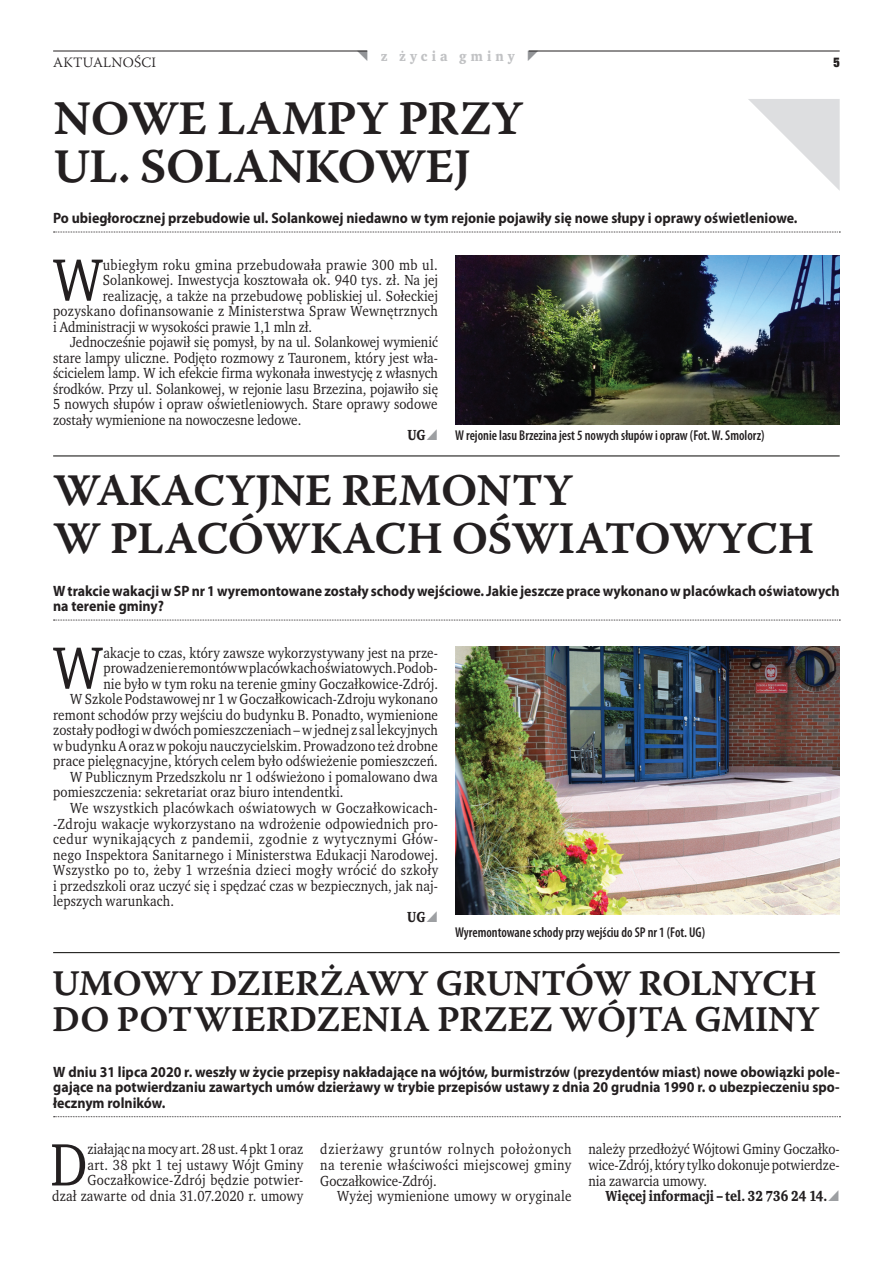
<style>
.page{position:relative;width:893px;height:1263px;background:#fff}
.page>*{position:absolute;margin:0;border:0;box-sizing:border-box;transform-origin:0 0}
.t1{font:61.2px "Wro Text";color:#231f20;scale:.93 1}
.t2{font:48px/48px "Warnock Pro Semibold Capt";letter-spacing:-.015em;color:#231f20}
.t3{font:45px/48px "Warnock Pro Semibold Capt";letter-spacing:-.015em;color:#231f20}
.t4{font:36px/36px "Warnock Pro Semibold Capt";letter-spacing:-.015em;color:#231f20}
.t5{font:15px/15.5px "Wro Text";letter-spacing:.01em;color:#231f20;text-align:justify;scale:.93 1}
.t6{font:700 15px/15.5px "Myriad Pro";color:#231f20;text-align:justify;scale:.93 1}
.t7{font:15px "Wro Text";letter-spacing:.03em;color:#231f20;scale:.93 1}
.t8{font:15px "Wro Text";letter-spacing:.04em;color:#231f20;scale:.93 1}
.t9{font:700 15px "Wro Text";color:#231f20;scale:.93 1}
.t10{font:600 condensed 14.25px "Myriad Pro";color:#231f20;scale:.94 1}
.t11{font:300 14.25px "Warnock Pro";letter-spacing:.015em;color:#231f20}
.t12{font:700 14.25px "Wro Text";letter-spacing:.29em;color:#c1c2c4}
.t13{font:700 14.25px "Wro Head";color:#231f20}
</style>
<div class="page">
<hr style="left:53px;top:51px;width:314px;height:1px;background:#231f20">
<hr style="left:529px;top:51px;width:311px;height:1px;background:#231f20">
<svg style="left:54px;top:1116px;width:786px;height:1px"></svg>
<svg style="left:54px;top:232px;width:786px;height:1px"></svg>
<img style="left:455px;top:256px;width:385px;height:169px">
<svg style="left:748px;top:99px;width:92px;height:92px"></svg>
<hr style="left:53px;top:456px;width:787px;height:1px;background:#070604">
<svg style="left:54px;top:620px;width:786px;height:1px"></svg>
<img style="left:455px;top:646px;width:385px;height:269px">
<hr style="left:53px;top:952px;width:787px;height:1px;background:#070604">
<p class="t11" style="left:53px;top:53px;width:104px">AKTUALNOŚCI</p>
<p class="t12" style="left:381px;top:47px;width:135px">z życia gminy</p>
<p class="t13" style="left:833px;top:53px;width:8px">5</p>
<h2 class="t2" style="left:53px;top:94px;width:472px">NOWE LAMPY PRZY<br>UL. SOLANKOWEJ</h2>
<p class="t6" style="left:53px;top:210px;width:802px">Po ubiegłorocznej przebudowie ul. Solankowej niedawno w tym rejonie pojawiły się nowe słupy i oprawy oświetleniowe.</p>
<h1 class="t1" style="left:53px;top:242px;width:55px">W</h1>
<p class="t5" style="left:103px;top:257px;width:362px">ubiegłym roku gmina przebudowała prawie 300 mb ul.</p>
<p class="t5" style="left:103px;top:272px;width:362px">Solankowej. Inwestycja kosztowała ok. 940 tys. zł. Na jej</p>
<p class="t5" style="left:103px;top:288px;width:362px">realizację, a także na przebudowę pobliskiej ul. Sołeckiej</p>
<p class="t5" style="left:53px;top:303px;width:415px">pozyskano dofinansowanie z Ministerstwa Spraw Wewnętrznych</p>
<p class="t5" style="left:53px;top:319px;width:280px">i Administracji w wysokości prawie 1,1 mln zł.</p>
<p class="t5" style="left:70px;top:334px;width:397px">Jednocześnie pojawił się pomysł, by na ul. Solankowej wymienić</p>
<p class="t5" style="left:53px;top:350px;width:415px">stare lampy uliczne. Podjęto rozmowy z Tauronem, który jest wła-</p>
<p class="t5" style="left:53px;top:366px;width:415px">ścicielem lamp. W ich efekcie firma wykonała inwestycję z własnych</p>
<p class="t5" style="left:53px;top:381px;width:415px">środków. Przy ul. Solankowej, w rejonie lasu Brzezina, pojawiło się</p>
<p class="t5" style="left:53px;top:397px;width:415px">5 nowych słupów i opraw oświetleniowych. Stare oprawy sodowe</p>
<p class="t5" style="left:53px;top:412px;width:268px">zostały wymienione na nowoczesne ledowe.</p>
<p class="t9" style="left:407px;top:426px;width:21px">UG</p>
<p class="t10" style="left:455px;top:427px;width:331px">W rejonie lasu Brzezina jest 5 nowych słupów i opraw (Fot. W. Smolorz)</p>
<h3 class="t3" style="left:53px;top:465px;width:762px">WAKACYJNE REMONTY<br>W PLACÓWKACH OŚWIATOWYCH</h3>
<p class="t6" style="left:53px;top:582px;width:847px">W trakcie wakacji w SP nr 1 wyremontowane zostały schody wejściowe. Jakie jeszcze prace wykonano w placówkach oświatowych na terenie gminy?</p>
<h1 class="t1" style="left:53px;top:630px;width:55px">W</h1>
<p class="t5" style="left:103px;top:645px;width:361px">akacje to czas, który zawsze wykorzystywany jest na prze-</p>
<p class="t5" style="left:103px;top:660px;width:361px">prowadzenie remontów w placówkach oświatowych. Podob-</p>
<p class="t5" style="left:103px;top:676px;width:361px">nie było w tym roku na terenie gminy Goczałkowice-Zdrój.</p>
<p class="t5" style="left:70px;top:691px;width:397px">W Szkole Podstawowej nr 1 w Goczałkowicach-Zdroju wykonano</p>
<p class="t5" style="left:53px;top:707px;width:415px">remont schodów przy wejściu do budynku B. Ponadto, wymienione</p>
<p class="t5" style="left:53px;top:722px;width:415px">zostały podłogi w dwóch pomieszczeniach – w jednej z sal lekcyjnych</p>
<p class="t5" style="left:53px;top:738px;width:415px">w budynku A oraz w pokoju nauczycielskim. Prowadzono też drobne</p>
<p class="t5" style="left:53px;top:753px;width:415px">prace pielęgnacyjne, których celem było odświeżenie pomieszczeń.</p>
<p class="t5" style="left:70px;top:769px;width:397px">W Publicznym Przedszkolu nr 1 odświeżono i pomalowano dwa</p>
<p class="t5" style="left:53px;top:785px;width:314px">pomieszczenia: sekretariat oraz biuro intendentki.</p>
<p class="t7" style="left:70px;top:798px;width:397px">We wszystkich placówkach oświatowych w Goczałkowicach-</p>
<p class="t5" style="left:53px;top:816px;width:415px">-Zdroju wakacje wykorzystano na wdrożenie odpowiednich pro-</p>
<p class="t8" style="left:53px;top:829px;width:415px">cedur wynikających z pandemii, zgodnie z wytycznymi Głów-</p>
<p class="t5" style="left:53px;top:847px;width:415px">nego Inspektora Sanitarnego i Ministerstwa Edukacji Narodowej.</p>
<p class="t7" style="left:53px;top:861px;width:416px">Wszystko po to, żeby 1 września dzieci mogły wrócić do szkoły</p>
<p class="t5" style="left:53px;top:878px;width:415px">i przedszkoli oraz uczyć się i spędzać czas w bezpiecznych, jak naj-</p>
<p class="t5" style="left:53px;top:893px;width:132px">lepszych warunkach.</p>
<p class="t9" style="left:407px;top:907px;width:21px">UG</p>
<p class="t10" style="left:455px;top:923px;width:267px">Wyremontowane schody przy wejściu do SP nr 1 (Fot. UG)</p>
<h3 class="t4" style="left:52px;top:964px;width:769px">UMOWY DZIERŻAWY GRUNTÓW ROLNYCH<br>DO POTWIERDZENIA PRZEZ WÓJTA GMINY</h3>
<p class="t6" style="left:53px;top:1063px;width:847px">W dniu 31 lipca 2020 r. weszły w życie przepisy nakładające na wójtów, burmistrzów (prezydentów miast) nowe obowiązki pole&shy;gające na potwierdzaniu zawartych umów dzierżawy w trybie przepisów ustawy z dnia 20 grudnia 1990 r. o ubezpieczeniu spo&shy;łecznym rolników.</p>
<p class="t5" style="left:52px;top:1141px;width:272px;text-align:right">ziałając na mocy art. 28 ust. 4 pkt 1 oraz<br>art. 38 pkt 1 tej ustawy Wójt Gminy Goczałkowice-Zdrój będzie potwier-<br>dzał zawarte od dnia 31.07.2020 r. umowy</p>
<p class="t5" style="left:320px;top:1141px;width:272px">dzierżawy gruntów rolnych położonych na terenie właściwości miejscowej gminy Goczałkowice-Zdrój.</p>
<h1 class="t1" style="left:50px;top:1126px;width:41px">D</h1>
<p class="t5" style="left:337px;top:1188px;width:253px">Wyżej wymienione umowy w oryginale</p>
<p class="t5" style="left:588px;top:1141px;width:272px">należy przedłożyć Wójtowi Gminy Goczałko&shy;wice-Zdrój, który tylko dokonuje potwierdze&shy;nia zawarcia umowy.</p>
<p class="t9" style="left:605px;top:1186px;width:240px">Więcej informacji – tel. 32 736 24 14.</p>
</div>
